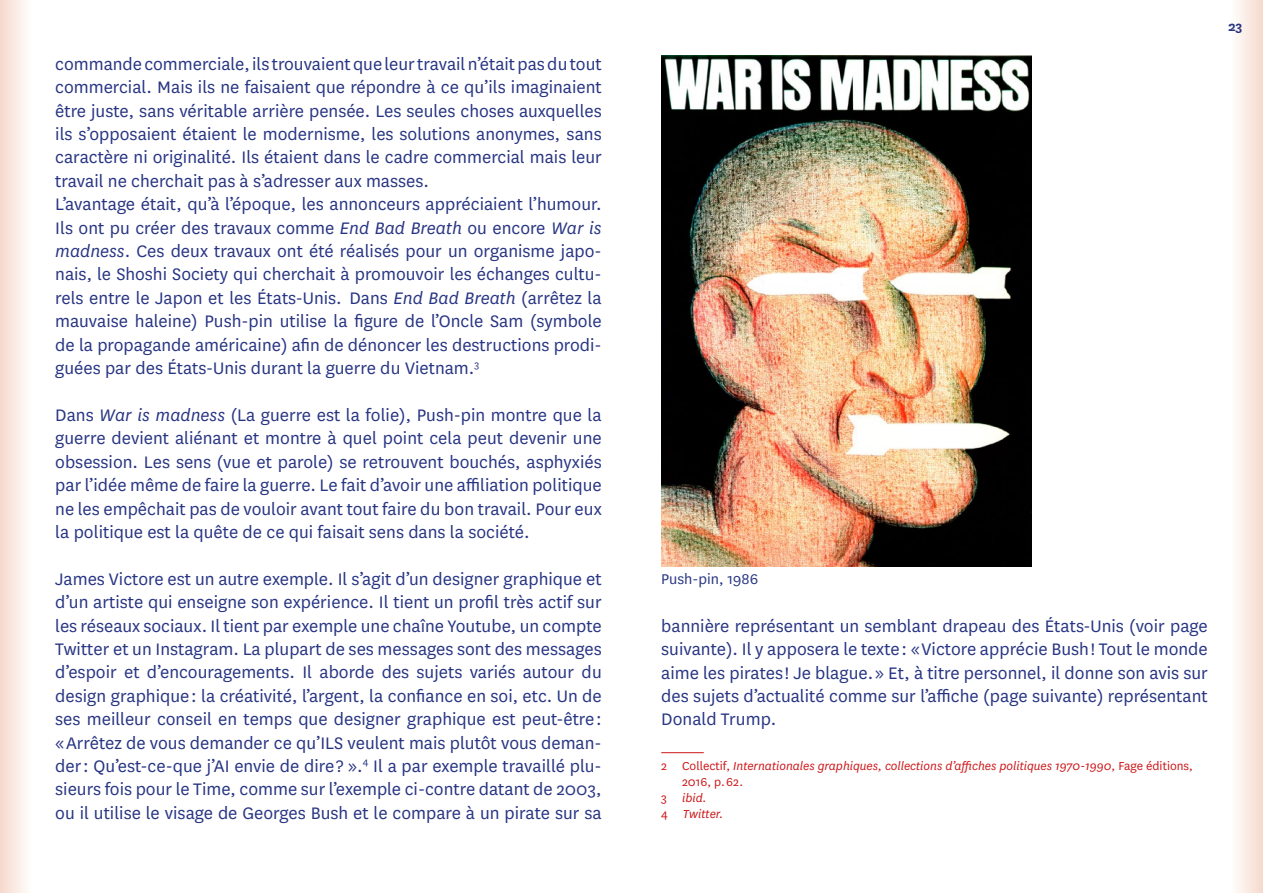
<style>
.page{position:relative;width:1263px;height:893px;background:#fff}
.page>*{position:absolute;margin:0;border:0;box-sizing:border-box;transform-origin:0 0}
.t1{font:19.5px/23.4px "National";color:#283583;text-align:justify}
.t2{font:16.5px "National";color:#283583}
.t3{font:600 15px "National";color:#283583}
.t4{font:italic 13.5px "National";color:#cd171a}
.t5{font:13.5px "National";color:#cd171a}
.s1{font-style:italic}
.s2{font-style:normal}
</style>
<div class="page">
<hr style="left:661px;top:752px;width:43px;height:1px;background:#cd171a">
<img style="left:661px;top:55px;width:370px;height:512px">
<div style="left:0;top:0;width:32px;height:893px;background:linear-gradient(to right,#f6d9cd,#fefdfc)"></div>
<svg style="left:1237px;top:0;width:26px;height:893px"></svg>
<p class="t1" style="left:55px;top:51px;width:548px;text-align:left">commande commerciale, ils trouvaient que leur travail n’était pas du tout commercial. Mais ils ne faisaient que répondre à ce qu’ils imaginaient être juste, sans véritable arrière pensée. Les seules choses auxquelles ils s’opposaient étaient le modernisme, les solutions anonymes, sans caractère ni originalité. Ils étaient dans le cadre commercial mais leur travail ne cherchait pas à s’adresser aux masses.<br>L’avantage était, qu’à l’époque, les annonceurs appréciaient l’humour.<br>Ils ont pu créer des travaux comme <span class="s1">End Bad Breath</span> ou encore <span class="s1">War is madness</span>. Ces deux travaux ont été réalisés pour un organisme japo&shy;nais, le Shoshi Society qui cherchait à promouvoir les échanges cultu&shy;rels entre le Japon et les États-Unis. Dans <span class="s1">End Bad Breath</span> (arrêtez la mauvaise haleine) Push-pin utilise la figure de l’Oncle Sam (symbole de la propagande américaine) afin de dénoncer les destructions prodi&shy;guées par des États-Unis durant la guerre du Vietnam. <sup>3</sup></p>
<p class="t1" style="left:55px;top:402px;width:548px">Dans <span class="s1">War is madness</span> (La guerre est la folie), Push-pin montre que la guerre devient aliénant et montre à quel point cela peut devenir une obsession. Les sens (vue et parole) se retrouvent bouchés, asphyxiés par l’idée même de faire la guerre. Le fait d’avoir une affiliation politique ne les empêchait pas de vouloir avant tout faire du bon travail. Pour eux la politique est la quête de ce qui faisait sens dans la société.</p>
<p class="t1" style="left:55px;top:566px;width:548px">James Victore est un autre exemple. Il s’agit d’un designer graphique et d’un artiste qui enseigne son expérience. Il tient un profil très actif sur les réseaux sociaux. Il tient par exemple une chaîne Youtube, un compte Twitter et un Instagram. La plupart de ses messages sont des messages d’espoir et d’encouragements. Il aborde des sujets variés autour du design graphique : la créativité, l’argent, la confiance en soi, etc. Un de ses meilleur conseil en temps que designer graphique est peut-être : « Arrêtez de vous demander ce qu’ILS veulent mais plutôt vous deman&shy;der : Qu’est-ce-que j’AI envie de dire ? ». <sup>4</sup> Il a par exemple travaillé plu&shy;sieurs fois pour le Time, comme sur l’exemple ci-contre datant de 2003, ou il utilise le visage de Georges Bush et le compare à un pirate sur sa</p>
<p class="t3" style="left:1228px;top:16px;width:16px">23</p>
<p class="t2" style="left:661px;top:568px;width:98px">Push-pin, 1986</p>
<p class="t1" style="left:661px;top:613px;width:548px">bannière représentant un semblant drapeau des États-Unis (voir page suivante). Il y apposera le texte : « Victore apprécie Bush ! Tout le monde aime les pirates ! Je blague. » Et, à titre personnel, il donne son avis sur des sujets d’actualité comme sur l’affiche (page suivante) représentant Donald Trump.</p>
<p class="t4" style="left:661px;top:757px;width:533px"><span class="s2">2 Collectif,</span> Internationales graphiques, collections d’affiches politiques 1970-1990<span class="s2">, Fage éditions,</span></p>
<p class="t5" style="left:682px;top:773px;width:61px">2016, p. 62.</p>
<p class="t4" style="left:661px;top:789px;width:47px"><span class="s2">3</span> ibid.</p>
<p class="t4" style="left:661px;top:806px;width:63px"><span class="s2">4</span> Twitter.</p>
</div>
